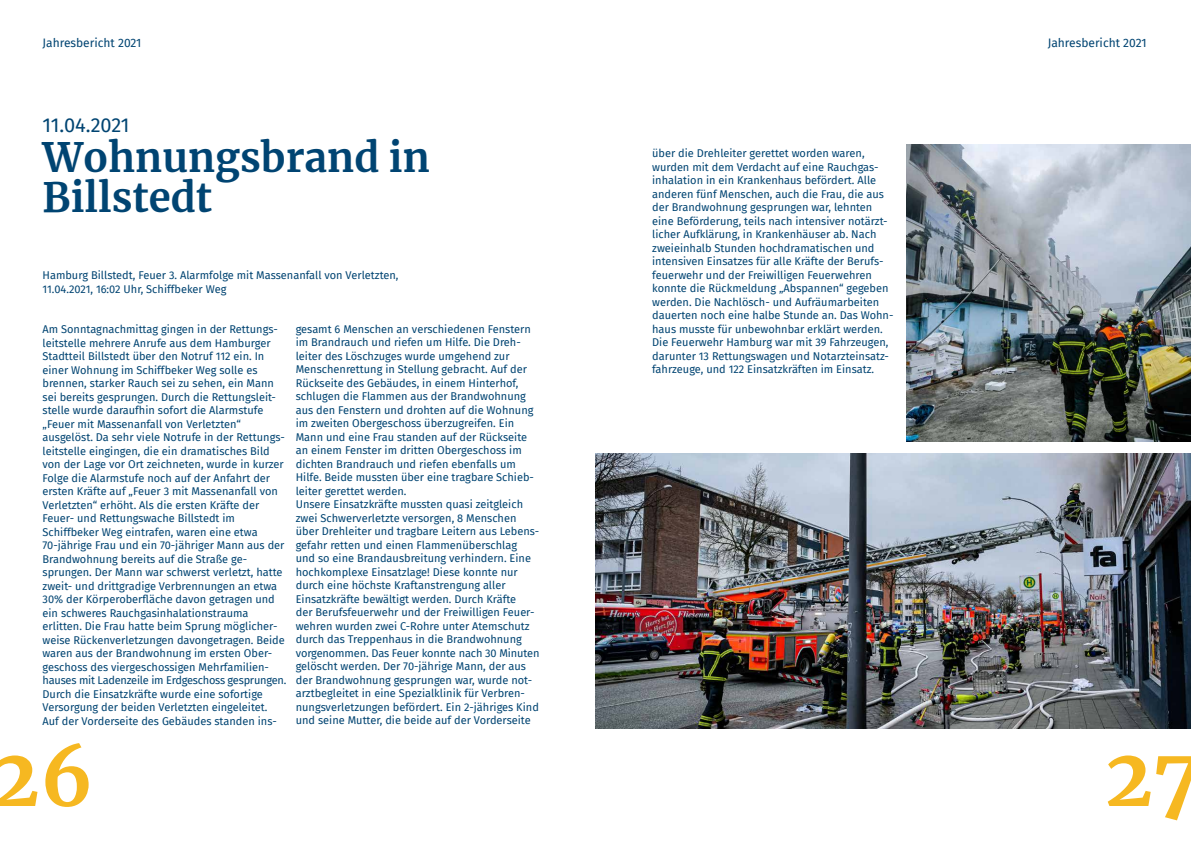
<style>
.page{position:relative;width:1191px;height:842px;background:#fff}
.page>*{position:absolute;margin:0;border:0;box-sizing:border-box;transform-origin:0 0}
.t1{font:700 80px "Merriweather";color:#f6b821}
.t2{font:700 40px/40px "Merriweather";color:#004472}
.t3{font:20px "Fira Sans";letter-spacing:-.01em;color:#004472}
.t4{font:12px "Fira Sans";color:#004472}
.t5{font:11px/13.5px "Fira Sans";color:#004472}
</style>
<div class="page">
<img style="left:906px;top:144px;width:285px;height:297px">
<img style="left:595px;top:453px;width:596px;height:276px">
<p class="t4" style="left:43px;top:34px;width:100px">Jahresbericht 2021</p>
<p class="t4" style="left:1047px;top:34px;width:100px">Jahresbericht 2021</p>
<h3 class="t3" style="left:43px;top:110px;width:89px">11.04.2021</h3>
<h2 class="t2" style="left:43px;top:136px;width:389px">Wohnungsbrand in<br>Billstedt</h2>
<p class="t5" style="left:43px;top:268px;width:357px">Hamburg Billstedt, Feuer 3. Alarmfolge mit Massenanfall von Verletzten,<br>11.04.2021, 16:02 Uhr, Schiffbeker Weg</p>
<p class="t5" style="left:43px;top:322px;width:245px">Am Sonntagnachmittag gingen in der Rettungs&shy;leitstelle mehrere Anrufe aus dem Hamburger Stadtteil Billstedt über den Notruf 112 ein. In einer Wohnung im Schiffbeker Weg solle es brennen, starker Rauch sei zu sehen, ein Mann sei bereits gesprungen. Durch die Rettungsleit&shy;stelle wurde daraufhin sofort die Alarmstufe „Feuer mit Massenanfall von Verletzten“ ausgelöst. Da sehr viele Notrufe in der Rettungs&shy;leitstelle eingingen, die ein dramatisches Bild von der Lage vor Ort zeichneten, wurde in kurzer Folge die Alarmstufe noch auf der Anfahrt der ersten Kräfte auf „Feuer 3 mit Massenanfall von Verletzten“ erhöht. Als die ersten Kräfte der Feuer- und Rettungswache Billstedt im Schiffbeker Weg eintrafen, waren eine etwa 70-jährige Frau und ein 70-jähriger Mann aus der Brandwohnung bereits auf die Straße ge&shy;sprungen. Der Mann war schwerst verletzt, hatte zweit- und drittgradige Verbrennungen an etwa 30% der Körperoberfläche davon getragen und ein schweres Rauchgasinhalationstrauma erlitten. Die Frau hatte beim Sprung möglicher&shy;weise Rückenverletzungen davongetragen. Beide waren aus der Brandwohnung im ersten Ober&shy;geschoss des viergeschossigen Mehrfamilien&shy;hauses mit Ladenzeile im Erdgeschoss gesprungen.<br>Durch die Einsatzkräfte wurde eine sofortige Versorgung der beiden Verletzten eingeleitet.<br>Auf der Vorderseite des Gebäudes standen ins-</p>
<p class="t5" style="left:296px;top:322px;width:245px">gesamt 6 Menschen an verschiedenen Fenstern im Brandrauch und riefen um Hilfe. Die Dreh&shy;leiter des Löschzuges wurde umgehend zur Menschenrettung in Stellung gebracht. Auf der Rückseite des Gebäudes, in einem Hinterhof, schlugen die Flammen aus der Brandwohnung aus den Fenstern und drohten auf die Wohnung im zweiten Obergeschoss überzugreifen. Ein Mann und eine Frau standen auf der Rückseite an einem Fenster im dritten Obergeschoss im dichten Brandrauch und riefen ebenfalls um Hilfe. Beide mussten über eine tragbare Schieb&shy;leiter gerettet werden.<br>Unsere Einsatzkräfte mussten quasi zeitgleich zwei Schwerverletzte versorgen, 8 Menschen über Drehleiter und tragbare Leitern aus Lebens&shy;gefahr retten und einen Flammenüberschlag<br>und so eine Brandausbreitung verhindern. Eine hochkomplexe Einsatzlage! Diese konnte nur durch eine höchste Kraftanstrengung aller Einsatzkräfte bewältigt werden. Durch Kräfte<br>der Berufsfeuerwehr und der Freiwilligen Feuer&shy;wehren wurden zwei C-Rohre unter Atemschutz durch das Treppenhaus in die Brandwohnung vorgenommen. Das Feuer konnte nach 30 Minuten gelöscht werden. Der 70-jährige Mann, der aus der Brandwohnung gesprungen war, wurde not&shy;arztbegleitet in eine Spezialklinik für Verbren&shy;nungsverletzungen befördert. Ein 2-jähriges Kind und seine Mutter, die beide auf der Vorderseite</p>
<h1 class="t1" style="left:-9px;top:721px;width:104px">26</h1>
<p class="t5" style="left:652px;top:146px;width:243px">über die Drehleiter gerettet worden waren, wurden mit dem Verdacht auf eine Rauchgas&shy;inhalation in ein Krankenhaus befördert. Alle anderen fünf Menschen, auch die Frau, die aus der Brandwohnung gesprungen war, lehnten eine Beförderung, teils nach intensiver notärzt&shy;licher Aufklärung, in Krankenhäuser ab. Nach zweieinhalb Stunden hochdramatischen und intensiven Einsatzes für alle Kräfte der Berufs&shy;feuerwehr und der Freiwilligen Feuerwehren konnte die Rückmeldung „Abspannen“ gegeben werden. Die Nachlösch- und Aufräumarbeiten dauerten noch eine halbe Stunde an. Das Wohn&shy;haus musste für unbewohnbar erklärt werden.<br>Die Feuerwehr Hamburg war mit 39 Fahrzeugen, darunter 13 Rettungswagen und Notarzteinsatz&shy;fahrzeuge, und 122 Einsatzkräften im Einsatz.</p>
<h1 class="t1" style="left:1104px;top:721px;width:97px">27</h1>
</div>
